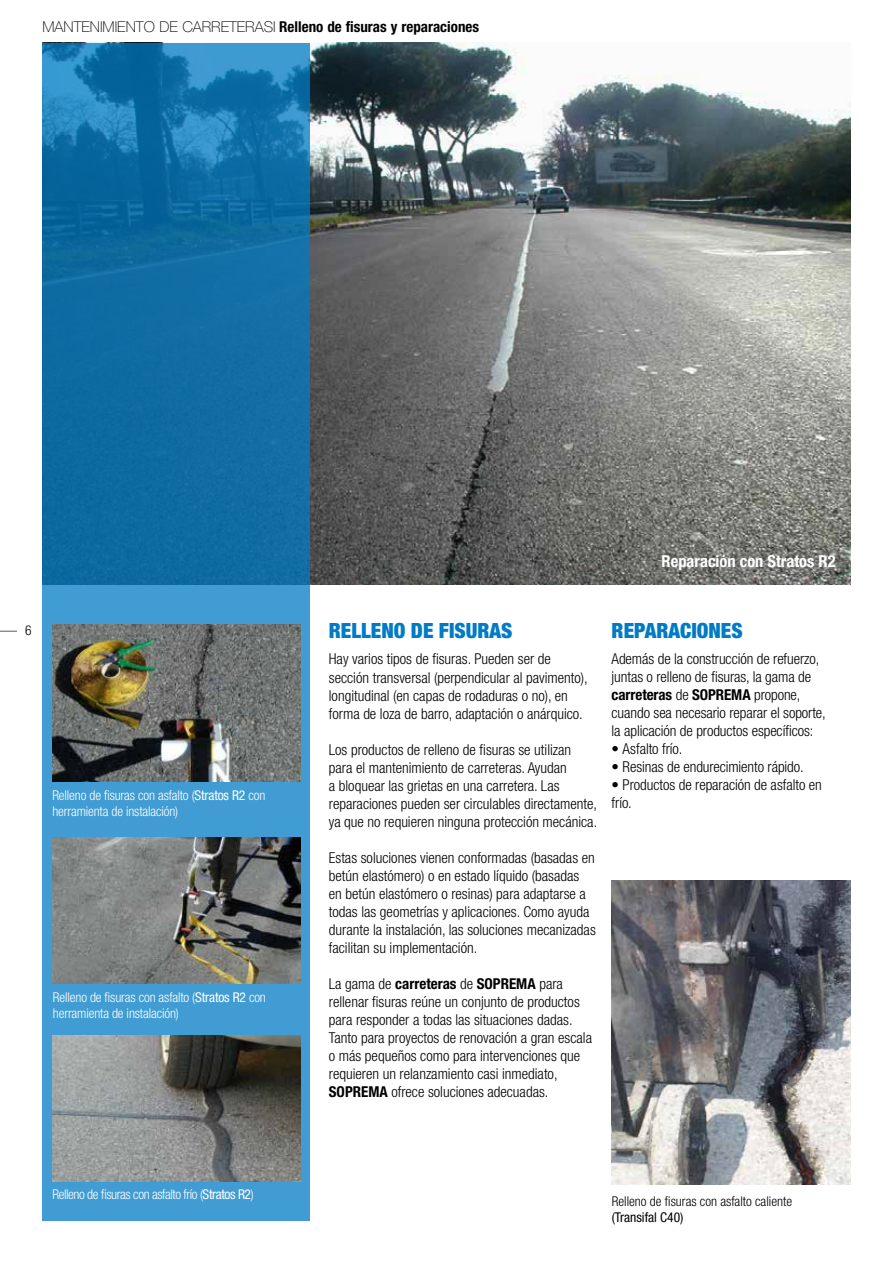
<style>
.page{position:relative;width:893px;height:1263px;background:#fff}
.page>*{position:absolute;margin:0;border:0;box-sizing:border-box;transform-origin:0 0}
.t1{font:900 condensed 21px "Helvetica Neue LT Std";color:#007bc4}
.t2{font:700 condensed 16.5px "Helvetica Neue LT Std";color:#fff}
.t3{font:300 condensed 15px/18px "Helvetica Neue LT Std";color:#000}
.t4{font:700 condensed 15px "Helvetica Neue LT Std";color:#000}
.t5{font:300 condensed 13.5px/16.2px "Helvetica Neue LT Std";letter-spacing:-.01em;color:#fff}
.t6{font:300 condensed 13.5px "Helvetica Neue LT Std";letter-spacing:-.03em;color:#fff}
.t7{font:300 condensed 13.5px "Helvetica Neue LT Std";color:#000}
.t8{font:condensed 13.5px "Helvetica Neue LT Std";color:#000}
.s1{font-weight:100;font-stretch:normal}
.s2{font-weight:100;font-stretch:expanded}
.s3{font-weight:700}
.s4{font-weight:400}
</style>
<div class="page">
<img style="left:43px;top:42px;width:807px;height:543px">
<svg style="left:0;top:631px;width:17px;height:1px"></svg>
<svg style="left:43px;top:43px;width:267px;height:1177px;background:#1f7bb0"></svg>
<img style="left:612px;top:881px;width:238px;height:303px">
<img style="left:52px;top:1035px;width:248px;height:146px">
<img style="left:52px;top:625px;width:248px;height:156px">
<img style="left:53px;top:837px;width:247px;height:146px">
<p class="t4" style="left:43px;top:18px;width:438px"><span class="s1">MANTENIMIENTO DE CARRETERAS</span><span class="s2">l</span> Relleno de fisuras y reparaciones</p>
<p class="t2" style="left:662px;top:551px;width:175px">Reparación con Stratos R2</p>
<p class="t7" style="left:25px;top:622px;width:8px">6</p>
<h1 class="t1" style="left:329px;top:617px;width:185px">RELLENO DE FISURAS</h1>
<p class="t3" style="left:329px;top:650px;width:260px">Hay varios tipos de fisuras. Pueden ser de sección transversal (perpendicular al pavimento), longitudinal (en capas de rodaduras o no), en forma de loza de barro, adaptación o anárquico.</p>
<p class="t3" style="left:329px;top:740px;width:270px">Los productos de relleno de fisuras se utilizan para el mantenimiento de carreteras. Ayudan<br>a bloquear las grietas en una carretera. Las reparaciones pueden ser circulables directamente, ya que no requieren ninguna protección mecánica.</p>
<p class="t3" style="left:329px;top:848px;width:268px">Estas soluciones vienen conformadas (basadas en betún elastómero) o en estado líquido (basadas en betún elastómero o resinas) para adaptarse a todas las geometrías y aplicaciones. Como ayuda durante la instalación, las soluciones mecanizadas facilitan su implementación.</p>
<p class="t3" style="left:329px;top:974px;width:265px">La gama de <span class="s3">carreteras</span> de <span class="s3">SOPREMA</span> para rellenar fisuras reúne un conjunto de productos para responder a todas las situaciones dadas.<br>Tanto para proyectos de renovación a gran escala o más pequeños como para intervenciones que requieren un relanzamiento casi inmediato, <span class="s3">SOPREMA</span> ofrece soluciones adecuadas.</p>
<p class="t5" style="left:52px;top:787px;width:215px">Relleno de fisuras con asfalto (<span class="s4">Stratos R2</span> con herramienta de instalación)</p>
<p class="t5" style="left:53px;top:989px;width:215px">Relleno de fisuras con asfalto (<span class="s4">Stratos R2</span> con herramienta de instalación)</p>
<h1 class="t1" style="left:612px;top:617px;width:133px">REPARACIONES</h1>
<p class="t3" style="left:612px;top:650px;width:216px">Además de la construcción de refuerzo, juntas o relleno de fisuras, la gama de <span class="s3">carreteras</span> de <span class="s3">SOPREMA</span> propone, cuando sea necesario reparar el soporte, la aplicación de productos específicos:</p>
<p class="t3" style="left:612px;top:740px;width:72px">• Asfalto frío.</p>
<p class="t3" style="left:612px;top:758px;width:194px">• Resinas de endurecimiento rápido.</p>
<p class="t3" style="left:612px;top:776px;width:212px">• Productos de reparación de asfalto en frío.</p>
<p class="t6" style="left:52px;top:1187px;width:203px">Relleno de fisuras con asfalto frío (<span class="s4">Stratos R2</span>)</p>
<p class="t7" style="left:612px;top:1193px;width:182px">Relleno de fisuras con asfalto caliente</p>
<p class="t8" style="left:612px;top:1210px;width:73px">(Transifal C40)</p>
</div>
